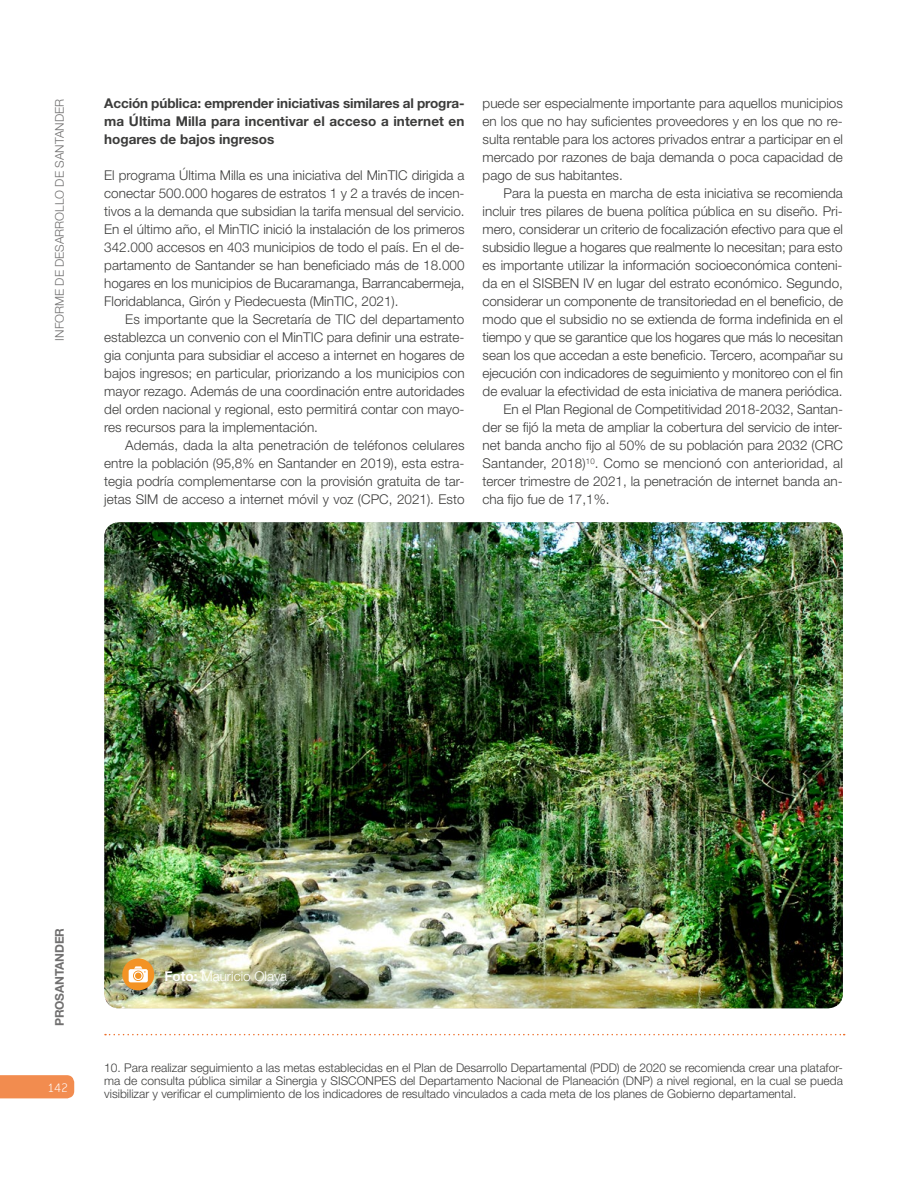
<style>
.page{position:relative;width:915px;height:1191px;background:#fff}
.page>*{position:absolute;margin:0;border:0;box-sizing:border-box;transform-origin:0 0}
.t1{font:300 13.5px/18px "Helvetica Neue LT Std";color:#3c3c3b;text-align:justify}
.t2{font:300 13.5px/18px "Helvetica Neue";color:#3c3c3b;text-align:justify}
.t3{font:700 13.5px/18px "Helvetica Neue";letter-spacing:.005em;color:#3c3c3b;text-align:justify}
.t4{font:300 13.5px "Helvetica Neue";color:#fff}
.t5{font:200 13.5px "Conduit ITC Std";color:#fff}
.t6{font:300 12px/13.2px "Helvetica Neue";color:#3c3c3b;text-align:justify}
.t7{font:300 12px "Helvetica Neue";color:#706f6f}
.t8{font:700 12px "Helvetica Neue";letter-spacing:-.01em;color:#706f6f}
.s1{font-weight:700}
</style>
<div class="page">
<div style="left:0;top:1075px;width:74px;height:23px;background:#f28c4f"></div>
<svg style="left:105px;top:1033px;width:739px;height:2px"></svg>
<img style="left:104px;top:522px;width:738px;height:486px">
<div style="left:122px;top:958px;width:32px;height:32px;background:#f39325;border-radius:50%"></div>
<svg style="left:129px;top:966px;width:19px;height:16px"></svg>
<p class="t7" style="left:52px;top:340px;width:243px;rotate:-90deg">INFORME DE DESARROLLO DE SANTANDER</p>
<p class="t3" style="left:104px;top:94px;width:362px">Acción pública: emprender iniciativas similares al progra&shy;ma Última Milla para incentivar el acceso a internet en hogares de bajos ingresos</p>
<p class="t2" style="left:104px;top:166px;width:362px">El programa Última Milla es una iniciativa del MinTIC dirigida a conectar 500.000 hogares de estratos 1 y 2 a través de incen&shy;tivos a la demanda que subsidian la tarifa mensual del servicio.<br>En el último año, el MinTIC inició la instalación de los primeros 342.000 accesos en 403 municipios de todo el país. En el de&shy;partamento de Santander se han beneficiado más de 18.000 hogares en los municipios de Bucaramanga, Barrancabermeja, Floridablanca, Girón y Piedecuesta (MinTIC, 2021).</p>
<p class="t1" style="left:104px;top:310px;width:362px;text-indent:21px">Es importante que la Secretaría de TIC del departamento establezca un convenio con el MinTIC para definir una estrate&shy;gia conjunta para subsidiar el acceso a internet en hogares de bajos ingresos; en particular, priorizando a los municipios con mayor rezago. Además de una coordinación entre autoridades del orden nacional y regional, esto permitirá contar con mayo&shy;res recursos para la implementación.</p>
<p class="t1" style="left:104px;top:436px;width:362px;text-indent:21px">Además, dada la alta penetración de teléfonos celulares entre la población (95,8% en Santander en 2019), esta estra&shy;tegia podría complementarse con la provisión gratuita de tar&shy;jetas SIM de acceso a internet móvil y voz (CPC, 2021). Esto</p>
<p class="t1" style="left:482px;top:94px;width:362px">puede ser especialmente importante para aquellos municipios en los que no hay suficientes proveedores y en los que no re&shy;sulta rentable para los actores privados entrar a participar en el mercado por razones de baja demanda o poca capacidad de pago de sus habitantes.</p>
<p class="t1" style="left:503px;top:184px;width:340px">Para la puesta en marcha de esta iniciativa se recomienda</p>
<p class="t1" style="left:482px;top:202px;width:362px">incluir tres pilares de buena política pública en su diseño. Pri-</p>
<p class="t1" style="left:482px;top:220px;width:362px">mero, considerar un criterio de focalización efectivo para que el</p>
<p class="t1" style="left:482px;top:238px;width:361px">subsidio llegue a hogares que realmente lo necesitan; para esto</p>
<p class="t1" style="left:482px;top:256px;width:361px">es importante utilizar la información socioeconómica conteni-</p>
<p class="t1" style="left:482px;top:274px;width:362px">da en el SISBEN IV en lugar del estrato económico. Segundo,</p>
<p class="t1" style="left:482px;top:292px;width:362px">considerar un componente de transitoriedad en el beneficio, de</p>
<p class="t1" style="left:482px;top:310px;width:362px">modo que el subsidio no se extienda de forma indefinida en el</p>
<p class="t1" style="left:482px;top:328px;width:362px">tiempo y que se garantice que los hogares que más lo necesitan</p>
<p class="t1" style="left:482px;top:346px;width:362px">sean los que accedan a este beneficio. Tercero, acompañar su</p>
<p class="t1" style="left:482px;top:364px;width:361px">ejecución con indicadores de seguimiento y monitoreo con el fin</p>
<p class="t1" style="left:482px;top:382px;width:361px">de evaluar la efectividad de esta iniciativa de manera periódica.</p>
<p class="t1" style="left:503px;top:400px;width:341px">En el Plan Regional de Competitividad 2018-2032, Santan-</p>
<p class="t1" style="left:482px;top:418px;width:362px">der se fijó la meta de ampliar la cobertura del servicio de inter-</p>
<p class="t1" style="left:482px;top:436px;width:362px">net banda ancho fijo al 50% de su población para 2032 (CRC</p>
<p class="t1" style="left:482px;top:454px;width:361px">Santander, 2018)<sup>10</sup>. Como se mencionó con anterioridad, al</p>
<p class="t1" style="left:482px;top:472px;width:361px">tercer trimestre de 2021, la penetración de internet banda an-</p>
<p class="t1" style="left:482px;top:490px;width:128px">cha fijo fue de 17,1%.</p>
<p class="t8" style="left:52px;top:1026px;width:100px;rotate:-90deg">PROSANTANDER</p>
<p class="t5" style="left:47px;top:1079px;width:22px">142</p>
<p class="t4" style="left:164px;top:968px;width:124px"><span class="s1">Foto:</span> Mauricio Olaya</p>
<p class="t6" style="left:104px;top:1060px;width:740px">10. Para realizar seguimiento a las metas establecidas en el Plan de Desarrollo Departamental (PDD) de 2020 se recomienda crear una platafor&shy;ma de consulta pública similar a Sinergia y SISCONPES del Departamento Nacional de Planeación (DNP) a nivel regional, en la cual se pueda visibilizar y verificar el cumplimiento de los indicadores de resultado vinculados a cada meta de los planes de Gobierno departamental.</p>
</div>
